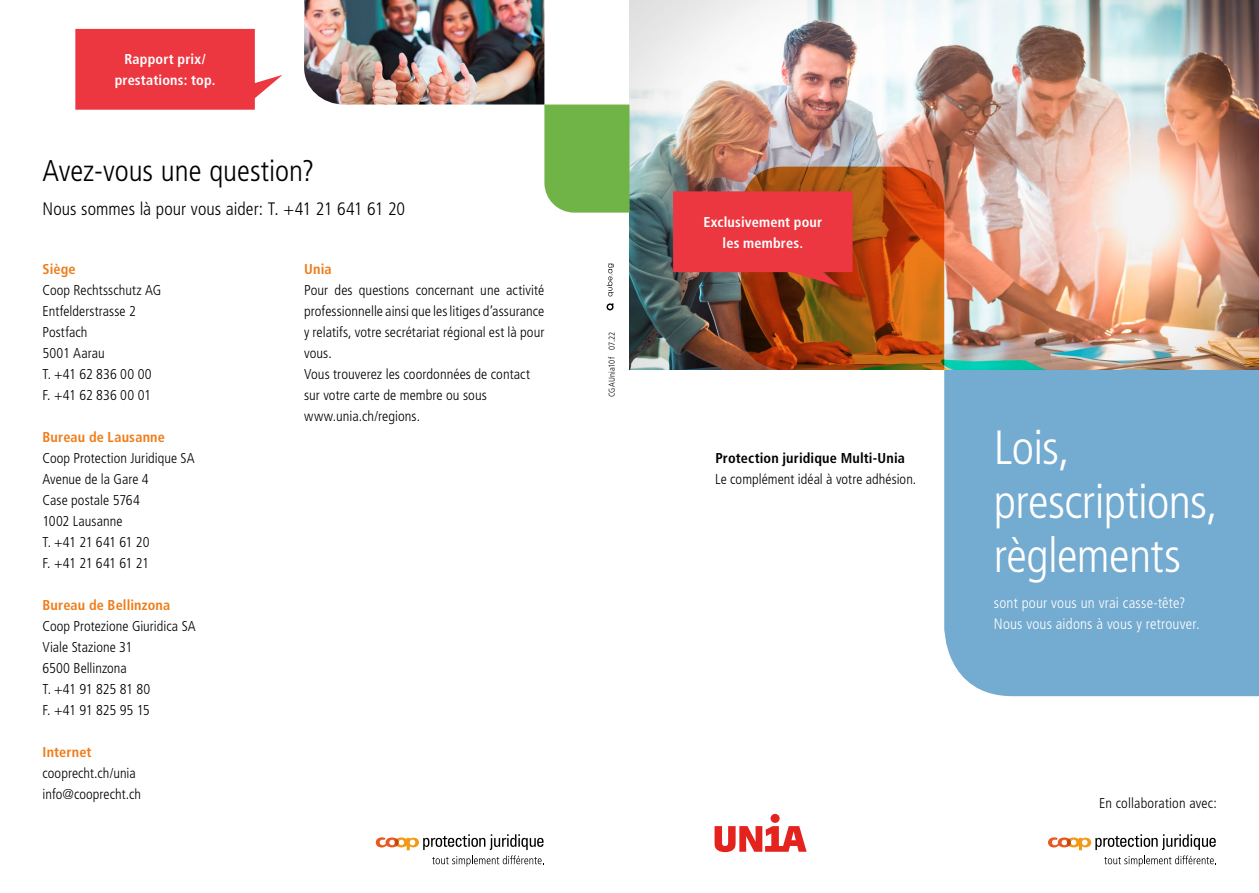
<style>
.page{position:relative;width:1259px;height:893px;background:#fff}
.page>*{position:absolute;margin:0;border:0;box-sizing:border-box;transform-origin:0 0}
.t1{font:300 condensed 48px/54px "Frutiger LT Std";letter-spacing:-.015em;color:#fff}
.t2{font:300 condensed 30px "Frutiger LT Std";color:#000001}
.t3{font:300 condensed 18px "Frutiger LT Std";color:#000001}
.t4{font:300 condensed 15px/21px "Frutiger LT Std";letter-spacing:.01em;color:#fff}
.t5{font:300 condensed 14.25px/21px "Frutiger LT Std";letter-spacing:.005em;color:#000001}
.t6{font:700 condensed 14.25px/21px "Frutiger LT Std";letter-spacing:.01em;color:#fff;text-align:center}
.t7{font:700 condensed 14.25px "Frutiger LT Std";letter-spacing:.01em;color:#ee7c19}
.t8{font:700 condensed 14.25px "Frutiger LT Std";letter-spacing:.01em;color:#000001}
.t9{font:300 condensed 8.55px "Frutiger LT Std";letter-spacing:.02em;color:#000001}
</style>
<div class="page">
<img style="left:629px;top:0;width:630px;height:370px">
<div style="left:944px;top:370px;width:315px;height:326px;background:#74abd0"></div>
<div style="left:544px;top:105px;width:85px;height:108px;background:#70b447"></div>
<svg style="left:714px;top:814px;width:92px;height:38px"></svg>
<img style="left:304px;top:0;width:240px;height:105px">
<svg style="left:607px;top:264px;width:7px;height:32px"></svg>
<svg style="left:606px;top:303px;width:8px;height:7px"></svg>
<svg style="left:1048px;top:834px;width:167px;height:33px"></svg>
<svg style="left:376px;top:834px;width:167px;height:33px"></svg>
<img style="left:673px;top:167px;width:271px;height:203px">
<svg style="left:75px;top:29px;width:207px;height:81px;background:#ee4e57"></svg>
<p class="t6" style="left:115px;top:49px;width:102px">Rapport prix/ prestations: top.</p>
<h2 class="t2" style="left:43px;top:154px;width:273px">Avez-vous une question?</h2>
<p class="t3" style="left:43px;top:199px;width:364px">Nous sommes là pour vous aider: T. +41 21 641 61 20</p>
<p class="t7" style="left:43px;top:261px;width:35px">Siège</p>
<p class="t5" style="left:43px;top:280px;width:120px">Coop Rechtsschutz AG<br>Entfelderstrasse 2<br>Postfach<br>5001 Aarau<br>T. +41 62 836 00 00<br>F. +41 62 836 00 01</p>
<p class="t7" style="left:43px;top:429px;width:124px">Bureau de Lausanne</p>
<p class="t5" style="left:43px;top:448px;width:154px">Coop Protection Juridique SA<br>Avenue de la Gare 4<br>Case postale 5764<br>1002 Lausanne<br>T. +41 21 641 61 20<br>F. +41 21 641 61 21</p>
<p class="t7" style="left:43px;top:597px;width:129px">Bureau de Bellinzona</p>
<p class="t5" style="left:43px;top:616px;width:155px">Coop Protezione Giuridica SA<br>Viale Stazione 31<br>6500 Bellinzona<br>T. +41 91 825 81 80<br>F. +41 91 825 95 15</p>
<p class="t7" style="left:43px;top:744px;width:51px">Internet</p>
<p class="t5" style="left:43px;top:763px;width:100px">cooprecht.ch/unia info@cooprecht.ch</p>
<p class="t7" style="left:304px;top:261px;width:29px">Unia</p>
<p class="t5" style="left:304px;top:280px;width:242px">Pour des questions concernant une activité professionnelle ainsi que les litiges d’assurance y relatifs, votre secrétariat régional est là pour vous.<br>Vous trouverez les coordonnées de contact sur votre carte de membre ou sous www.unia.ch/regions.</p>
<p class="t9" style="left:607px;top:397px;width:67px;rotate:-90deg">CGAUnia10f 07.22</p>
<p class="t6" style="left:703px;top:211px;width:120px">Exclusivement pour les membres.</p>
<p class="t8" style="left:715px;top:450px;width:191px">Protection juridique Multi-Unia</p>
<p class="t5" style="left:715px;top:469px;width:203px">Le complément idéal à votre adhésion.</p>
<h1 class="t1" style="left:994px;top:421px;width:226px">Lois, prescriptions, règlements</h1>
<p class="t4" style="left:994px;top:592px;width:207px">sont pour vous un vrai casse-tête?<br>Nous vous aidons à vous y retrouver.</p>
<p class="t5" style="left:1099px;top:793px;width:119px">En collaboration avec:</p>
</div>
